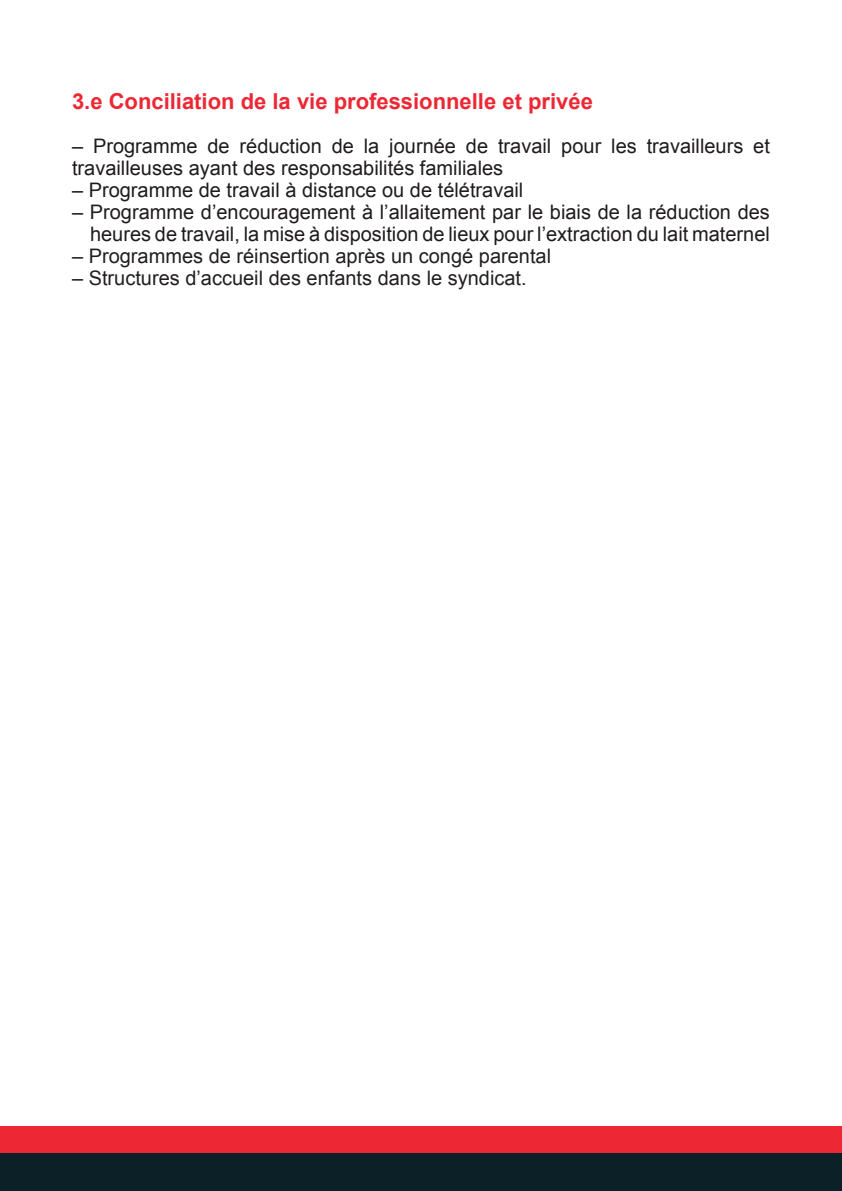
<style>
.page{position:relative;width:842px;height:1191px;background:#fff}
.page>*{position:absolute;margin:0;border:0;box-sizing:border-box;transform-origin:0 0}
.t1{font:700 22px "Arial";color:#ee2734}
.t2{font:20px/22px "Arial";color:#201c1d}
.t3{font:20px "Arial";color:#231f20}
</style>
<div class="page">
<div style="left:0;top:1129px;width:842px;height:25px;background:#ee2734"></div>
<div style="left:0;top:1126px;width:842px;height:25px;background:#ee2734"></div>
<div style="left:0;top:1153px;width:842px;height:38px;background:#0c2127"></div>
<p class="t1" style="left:72px;top:86px;width:522px">3.e Conciliation de la vie professionnelle et privée</p>
<p class="t2" style="left:72px;top:135px;width:699px">– Programme de réduction de la journée de travail pour les travailleurs et travailleuses ayant des responsabilités familiales</p>
<p class="t2" style="left:72px;top:179px;width:453px">– Programme de travail à distance ou de télétravail</p>
<p class="t2" style="left:72px;top:201px;width:699px;text-align:right">– Programme d’encouragement à l’allaitement par le biais de la réduction des heures de travail, la mise à disposition de lieux pour l’extraction du lait maternel</p>
<p class="t3" style="left:72px;top:242px;width:481px">– Programmes de réinsertion après un congé parental</p>
<p class="t3" style="left:72px;top:264px;width:456px">– Structures d’accueil des enfants dans le syndicat.</p>
</div>
